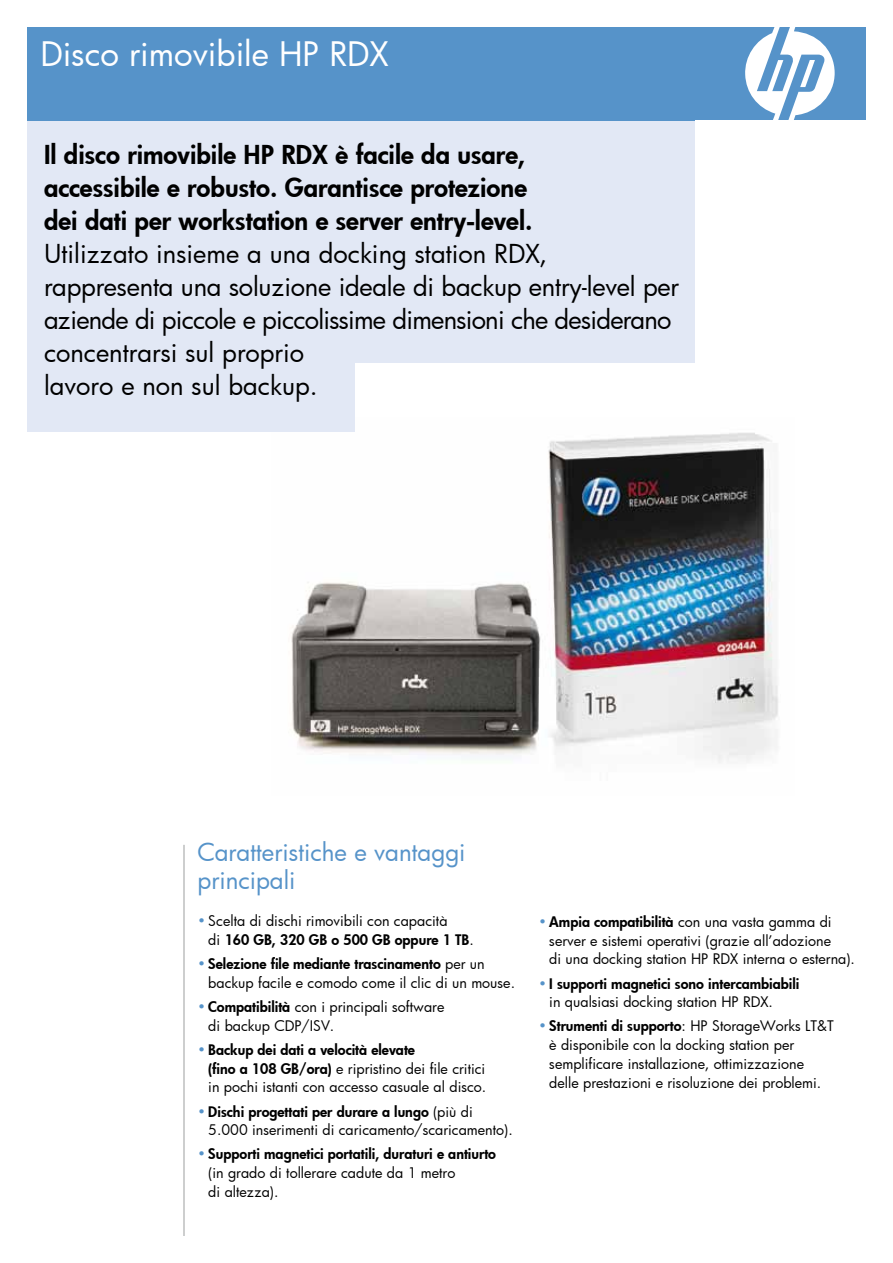
<style>
.page{position:relative;width:893px;height:1263px;background:#fff}
.page>*{position:absolute;margin:0;border:0;box-sizing:border-box;transform-origin:0 0}
.t1{font:33px "Futura";color:#fff}
.t2{font:25.5px/33px "Futura";letter-spacing:-.01em;color:#000}
.t3{font:800 25.5px/33px "Futura";color:#000}
.t4{font:24px/28.5px "Futura";color:#5693c9}
.t5{font:14.25px/18.8px "Futura";color:#000}
.t6{font:800 14.25px/18.8px "Futura";color:#000}
.s1{color:#5693c9}
.s2{font-weight:800}
.s3{font-weight:400;color:#5693c9}
.s4{font-weight:400}
</style>
<div class="page">
<img style="left:271px;top:418px;width:507px;height:345px">
<div style="left:27px;top:121px;width:668px;height:242px;background:#e2e8f5"></div>
<div style="left:27px;top:363px;width:327px;height:68px;background:#e2e8f5"></div>
<div style="left:27px;top:27px;width:839px;height:94px;background:#5693c9"></div>
<svg style="left:745px;top:27px;width:90px;height:94px"></svg>
<hr style="left:184px;top:845px;width:1px;height:391px;background:#9c9e9f">
<h1 class="t1" style="left:40px;top:31px;width:349px">Disco rimovibile HP RDX</h1>
<h2 class="t3" style="left:44px;top:138px;width:490px">Il disco rimovibile HP RDX è facile da usare, accessibile e robusto. Garantisce protezione dei dati per workstation e server entry-level.</h2>
<h2 class="t2" style="left:44px;top:237px;width:636px">Utilizzato insieme a una docking station RDX, rappresenta una soluzione ideale di backup entry-level per aziende di piccole e piccolissime dimensioni che desiderano concentrarsi sul proprio<br>lavoro e non sul backup.</h2>
<h3 class="t4" style="left:198px;top:837px;width:270px">Caratteristiche e vantaggi principali</h3>
<p class="t5" style="left:208px;top:911px;width:267px;text-indent:-11px"><span class="s1">•</span> Scelta di dischi rimovibili con capacità<br>di <span class="s2">160 GB, 320 GB o 500 GB oppure 1 TB</span>.</p>
<p class="t5" style="left:208px;top:954px;width:308px;text-indent:-11px"><span class="s1">•</span> <span class="s2">Selezione file mediante trascinamento</span> per un backup facile e comodo come il clic di un mouse.</p>
<p class="t5" style="left:208px;top:997px;width:238px;text-indent:-11px"><span class="s1">•</span> <span class="s2">Compatibilità</span> con i principali software di backup CDP/ISV.</p>
<p class="t5" style="left:208px;top:1040px;width:279px;text-indent:-11px"><span class="s1">•</span> <span class="s2">Backup dei dati a velocità elevate<br>(fino a 108 GB/ora)</span> e ripristino dei file critici in pochi istanti con accesso casuale al disco.</p>
<p class="t5" style="left:208px;top:1102px;width:306px;text-indent:-11px"><span class="s1">•</span> <span class="s2">Dischi progettati per durare a lungo</span> (più di<br>5.000 inserimenti di caricamento/scaricamento).</p>
<p class="t6" style="left:208px;top:1144px;width:289px;text-indent:-11px"><span class="s3">•</span> Supporti magnetici portatili, duraturi e antiurto <span class="s4">(in grado di tollerare cadute da 1 metro<br>di altezza).</span></p>
<p class="t5" style="left:549px;top:912px;width:307px;text-indent:-11px"><span class="s1">•</span> <span class="s2">Ampia compatibilità</span> con una vasta gamma di server e sistemi operativi (grazie all’adozione<br>di una docking station HP RDX interna o esterna).</p>
<p class="t6" style="left:549px;top:974px;width:252px;text-indent:-11px"><span class="s3">•</span> I supporti magnetici sono intercambiabili <span class="s4">in qualsiasi docking station HP RDX.</span></p>
<p class="t5" style="left:549px;top:1016px;width:286px;text-indent:-11px"><span class="s1">•</span> <span class="s2">Strumenti di supporto</span>: HP StorageWorks LT&amp;T è disponibile con la docking station per semplificare installazione, ottimizzazione delle prestazioni e risoluzione dei problemi.</p>
</div>
